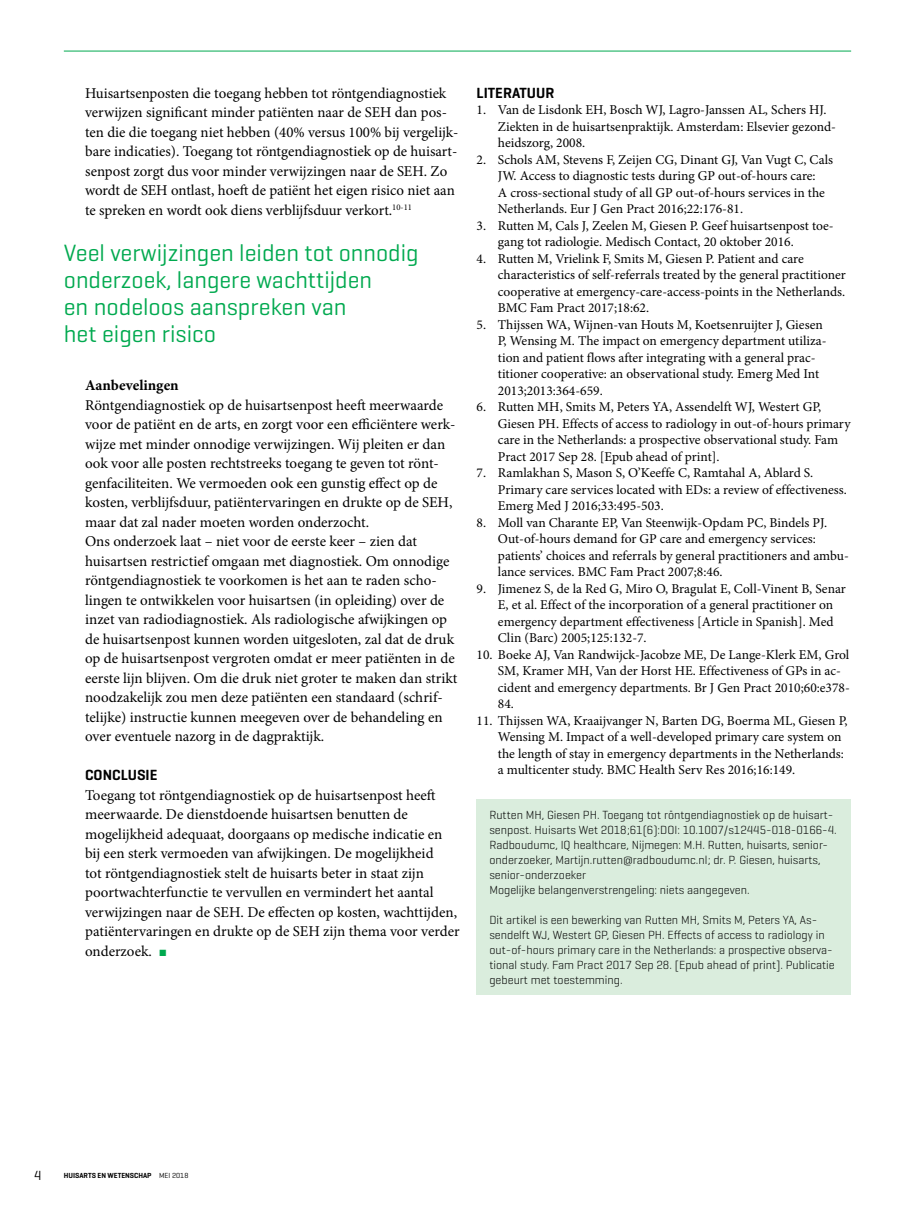
<style>
.page{position:relative;width:915px;height:1212px;background:#fff}
.page>*{position:absolute;margin:0;border:0;box-sizing:border-box;transform-origin:0 0}
.Eyecatcher_streamer{font:24px/27px "Srxmjm Sbgllq Geogrotesque";color:#00a94f}
.Para_broodtekst{font:15px/19.5px "Dspqrb Wffpvv Minion Pro";color:#000}
.SectionHeading_2_sub{font:700 15px "Sqcpnf Qtbcqs Minion Pro";letter-spacing:-.005em;color:#000}
.Bibliography_Heading{font:600 15px "Qdvvmy Mkjdtx Geogrotesque";color:#000}
.SectionHeading_1_tus{font:600 15px "Qdvvmy Mkjdtx Geogrotesque";color:#000}
.t1{font:13.5px/16.5px "Dspqrb Wffpvv Minion Pro";color:#000}
.t2{font:13.5px "Srxmjm Sbgllq Geogrotesque";color:#000}
.Biography_auteursinf{font:300 12px/15px "Jmdtrv Sgqcyx Geogrotesque";color:#000}
.t3{font:600 7.5px "Qdvvmy Mkjdtx Geogrotesque";color:#000}
.s1{color:#00a94f}
.s2{font-family:"Srxmjm Sbgllq Geogrotesque";font-weight:400}
</style>
<div class="page">
<hr style="left:64px;top:51px;width:786px;height:1px;background:#00a94f">
<div style="left:476px;top:800px;width:374px;height:195px;background:#daeddd"></div>
<p class="Para_broodtekst" style="left:85px;top:83px;width:375px">Huisartsenposten die toegang hebben tot röntgendiagnostiek verwijzen significant minder patiënten naar de SEH dan pos&shy;ten die die toegang niet hebben (40% versus 100% bij vergelijk&shy;bare indicaties). Toegang tot röntgendiagnostiek op de huisart&shy;senpost zorgt dus voor minder verwijzingen naar de SEH. Zo wordt de SEH ontlast, hoeft de patiënt het eigen risico niet aan te spreken en wordt ook diens verblijfsduur verkort.<sup>10-11</sup></p>
<p class="Eyecatcher_streamer" style="left:64px;top:239px;width:356px">Veel verwijzingen leiden tot onnodig onderzoek, langere wachttijden<br>en nodeloos aanspreken van<br>het eigen risico</p>
<p class="SectionHeading_2_sub" style="left:85px;top:375px;width:95px">Aanbevelingen</p>
<p class="Para_broodtekst" style="left:85px;top:395px;width:372px">Röntgendiagnostiek op de huisartsenpost heeft meerwaarde voor de patiënt en de arts, en zorgt voor een efficiëntere werk&shy;wijze met minder onnodige verwijzingen. Wij pleiten er dan ook voor alle posten rechtstreeks toegang te geven tot rönt&shy;genfaciliteiten. We vermoeden ook een gunstig effect op de kosten, verblijfsduur, patiëntervaringen en drukte op de SEH, maar dat zal nader moeten worden onderzocht.</p>
<p class="Para_broodtekst" style="left:85px;top:532px;width:373px">Ons onderzoek laat – niet voor de eerste keer – zien dat huisartsen restrictief omgaan met diagnostiek. Om onnodige röntgendiagnostiek te voorkomen is het aan te raden scho&shy;lingen te ontwikkelen voor huisartsen (in opleiding) over de inzet van radiodiagnostiek. Als radiologische afwijkingen op de huisartsenpost kunnen worden uitgesloten, zal dat de druk op de huisartsenpost vergroten omdat er meer patiënten in de eerste lijn blijven. Om die druk niet groter te maken dan strikt noodzakelijk zou men deze patiënten een standaard (schrif&shy;telijke) instructie kunnen meegeven over de behandeling en over eventuele nazorg in de dagpraktijk.</p>
<p class="SectionHeading_1_tus" style="left:85px;top:766px;width:74px">CONCLUSIE</p>
<p class="Para_broodtekst" style="left:85px;top:785px;width:376px">Toegang tot röntgendiagnostiek op de huisartsenpost heeft meerwaarde. De dienstdoende huisartsen benutten de mogelijkheid adequaat, doorgaans op medische indicatie en bij een sterk vermoeden van afwijkingen. De mogelijkheid<br>tot röntgendiagnostiek stelt de huisarts beter in staat zijn poortwachterfunctie te vervullen en vermindert het aantal verwijzingen naar de SEH. De effecten op kosten, wachttijden, patiëntervaringen en drukte op de SEH zijn thema voor verder onderzoek. <span class="s1">■</span></p>
<p class="Bibliography_Heading" style="left:476px;top:83px;width:79px">LITERATUUR</p>
<p class="t1" style="left:497px;top:102px;width:339px;text-indent:-21px">1. Van de Lisdonk EH, Bosch WJ, Lagro-Janssen AL, Schers HJ.<br>Ziekten in de huisartsenpraktijk. Amsterdam: Elsevier gezond&shy;heidszorg, 2008.</p>
<p class="t1" style="left:497px;top:151px;width:336px;text-indent:-21px">2. Schols AM, Stevens F, Zeijen CG, Dinant GJ, Van Vugt C, Cals JW. Access to diagnostic tests during GP out-of-hours care:<br>A cross-sectional study of all GP out-of-hours services in the Netherlands. Eur J Gen Pract 2016;22:176-81.</p>
<p class="t1" style="left:497px;top:217px;width:337px;text-indent:-21px">3. Rutten M, Cals J, Zeelen M, Giesen P. Geef huisartsenpost toe&shy;gang tot radiologie. Medisch Contact, 20 oktober 2016.</p>
<p class="t1" style="left:497px;top:250px;width:349px;text-indent:-21px">4. Rutten M, Vrielink F, Smits M, Giesen P. Patient and care characteristics of self-referrals treated by the general practitioner cooperative at emergency-care-access-points in the Netherlands.<br>BMC Fam Pract 2017;18:62.</p>
<p class="t1" style="left:497px;top:316px;width:330px;text-indent:-21px">5. Thijssen WA, Wijnen-van Houts M, Koetsenruijter J, Giesen P, Wensing M. The impact on emergency department utiliza&shy;tion and patient flows after integrating with a general prac&shy;titioner cooperative: an observational study. Emerg Med Int 2013;2013:364-659.</p>
<p class="t1" style="left:497px;top:399px;width:354px;text-indent:-21px">6. Rutten MH, Smits M, Peters YA, Assendelft WJ, Westert GP, Giesen PH. Effects of access to radiology in out-of-hours primary care in the Netherlands: a prospective observational study. Fam Pract 2017 Sep 28. [Epub ahead of print].</p>
<p class="t1" style="left:497px;top:465px;width:350px;text-indent:-21px">7. Ramlakhan S, Mason S, O’Keeffe C, Ramtahal A, Ablard S.<br>Primary care services located with EDs: a review of effectiveness.<br>Emerg Med J 2016;33:495-503.</p>
<p class="t1" style="left:497px;top:514px;width:352px;text-indent:-21px">8. Moll van Charante EP, Van Steenwijk-Opdam PC, Bindels PJ.<br>Out-of-hours demand for GP care and emergency services: patients’ choices and referrals by general practitioners and ambu&shy;lance services. BMC Fam Pract 2007;8:46.</p>
<p class="t1" style="left:497px;top:580px;width:349px;text-indent:-21px">9. Jimenez S, de la Red G, Miro O, Bragulat E, Coll-Vinent B, Senar E, et al. Effect of the incorporation of a general practitioner on emergency department effectiveness [Article in Spanish]. Med Clin (Barc) 2005;125:132-7.</p>
<p class="t1" style="left:497px;top:646px;width:353px;text-indent:-21px">10. Boeke AJ, Van Randwijck-Jacobze ME, De Lange-Klerk EM, Grol SM, Kramer MH, Van der Horst HE. Effectiveness of GPs in ac&shy;cident and emergency departments. Br J Gen Pract 2010;60:e378- 84.</p>
<p class="t1" style="left:497px;top:712px;width:351px;text-indent:-21px">11. Thijssen WA, Kraaijvanger N, Barten DG, Boerma ML, Giesen P, Wensing M. Impact of a well-developed primary care system on the length of stay in emergency departments in the Netherlands: a multicenter study. BMC Health Serv Res 2016;16:149.</p>
<p class="Biography_auteursinf" style="left:489px;top:807px;width:349px">Rutten MH, Giesen PH. Toegang tot röntgendiagnostiek op de huisart&shy;senpost. Huisarts Wet 2018;61(6):DOI: 10.1007/s12445-018-0166-4.</p>
<p class="Biography_auteursinf" style="left:489px;top:837px;width:340px">Radboudumc, IQ healthcare, Nijmegen: M.H. Rutten, huisarts, senior&shy;onderzoeker, Martijn.rutten@radboudumc.nl; dr. P. Giesen, huisarts, senior-onderzoeker</p>
<p class="Biography_auteursinf" style="left:489px;top:882px;width:261px">Mogelijke belangenverstrengeling: niets aangegeven.</p>
<p class="Biography_auteursinf" style="left:489px;top:912px;width:347px">Dit artikel is een bewerking van Rutten MH, Smits M, Peters YA, As&shy;sendelft WJ, Westert GP, Giesen PH. Effects of access to radiology in out-of-hours primary care in the Netherlands: a prospective observa&shy;tional study. Fam Pract 2017 Sep 28. [Epub ahead of print]. Publicatie gebeurt met toestemming.</p>
<p class="t2" style="left:34px;top:1166px;width:9px">4</p>
<p class="t3" style="left:64px;top:1171px;width:126px">HUISARTS EN WETENSCHAP <span class="s2">MEI 2018</span></p>
</div>
